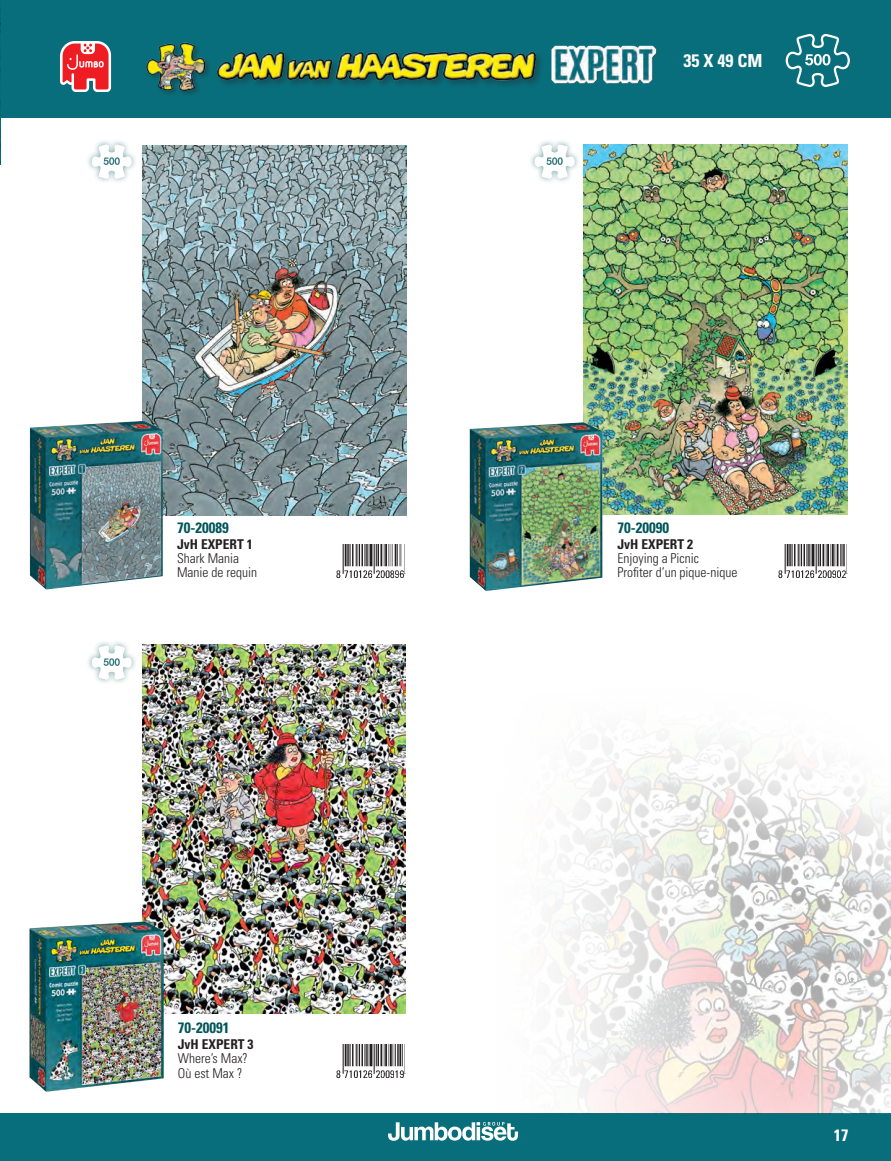
<style>
.page{position:relative;width:891px;height:1161px;background:#096e7b}
.page>*{position:absolute;margin:0;border:0;box-sizing:border-box;transform-origin:0 0}
.Entete_-_format___titre_2016{font:700 condensed 18px "Univers LT Std";color:#fff}
.t1{font:700 condensed 16.5px "Univers LT Std";color:#fff}
.Item_-_no_2016{font:700 condensed 15px "Univers LT Std";color:#00555a}
.Item_-_description_2016{font:300 condensed 13.5px/14.2px "Univers LT Std";color:#231f20}
.Item_-_description_2016-2{font:700 condensed 13.5px "Univers LT Std";color:#231f20}
.Item_-_nom_2016{font:700 condensed 13.5px "Univers LT Std";color:#231f20}
</style>
<div class="page">
<div style="left:0;top:118px;width:891px;height:995px;background:#fff"></div>
<svg style="left:388px;top:1122px;width:130px;height:19px"></svg>
<img style="left:558px;top:740px;width:333px;height:373px">
<img style="left:0;top:9px;width:1px;height:155px">
<img style="left:143px;top:145px;width:263px;height:370px">
<img style="left:584px;top:145px;width:264px;height:370px">
<img style="left:337px;top:545px;width:69px;height:34px">
<img style="left:779px;top:545px;width:69px;height:34px">
<div style="left:86px;top:139px;width:52px;height:46px;background:#00555a;opacity:.5"></div>
<svg style="left:92px;top:145px;width:40px;height:34px"></svg>
<div style="left:529px;top:139px;width:52px;height:46px;background:#00555a;opacity:.5"></div>
<svg style="left:535px;top:145px;width:40px;height:34px"></svg>
<div style="left:86px;top:640px;width:52px;height:46px;background:#00555a;opacity:.5"></div>
<svg style="left:92px;top:645px;width:40px;height:35px"></svg>
<img style="left:551px;top:45px;width:106px;height:39px">
<img style="left:146px;top:42px;width:62px;height:52px">
<div style="left:216px;top:50px;width:329px;height:39px;background:#231f20;opacity:.35"></div>
<img style="left:216px;top:50px;width:323px;height:32px">
<svg style="left:60px;top:41px;width:51px;height:51px;background:#dd666b"></svg>
<svg style="left:785px;top:33px;width:65px;height:54px"></svg>
<img style="left:30px;top:421px;width:133px;height:169px">
<img style="left:470px;top:422px;width:133px;height:169px">
<img style="left:143px;top:644px;width:263px;height:370px">
<img style="left:337px;top:1045px;width:69px;height:34px">
<img style="left:29px;top:917px;width:156px;height:175px">
<p class="Item_-_no_2016" style="left:177px;top:518px;width:53px">70-20089</p>
<p class="Item_-_nom_2016" style="left:177px;top:536px;width:77px">JvH EXPERT 1</p>
<p class="Item_-_description_2016" style="left:177px;top:551px;width:82px">Shark Mania<br>Manie de requin</p>
<p class="Item_-_no_2016" style="left:178px;top:1018px;width:53px">70-20091</p>
<p class="Item_-_description_2016-2" style="left:178px;top:1036px;width:77px">JvH EXPERT 3</p>
<p class="Item_-_description_2016" style="left:178px;top:1051px;width:72px">Where’s Max?<br>Où est Max ?</p>
<p class="Entete_-_format___titre_2016" style="left:684px;top:50px;width:80px">35 X 49 CM</p>
<p class="Item_-_no_2016" style="left:617px;top:518px;width:53px">70-20090</p>
<p class="Item_-_description_2016-2" style="left:617px;top:536px;width:77px">JvH EXPERT 2</p>
<p class="Item_-_description_2016" style="left:617px;top:551px;width:83px">Enjoying a Picnic</p>
<p class="Item_-_description_2016" style="left:617px;top:565px;width:121px">Profiter d’un pique-nique</p>
<p class="t1" style="left:834px;top:1125px;width:16px">17</p>
</div>
